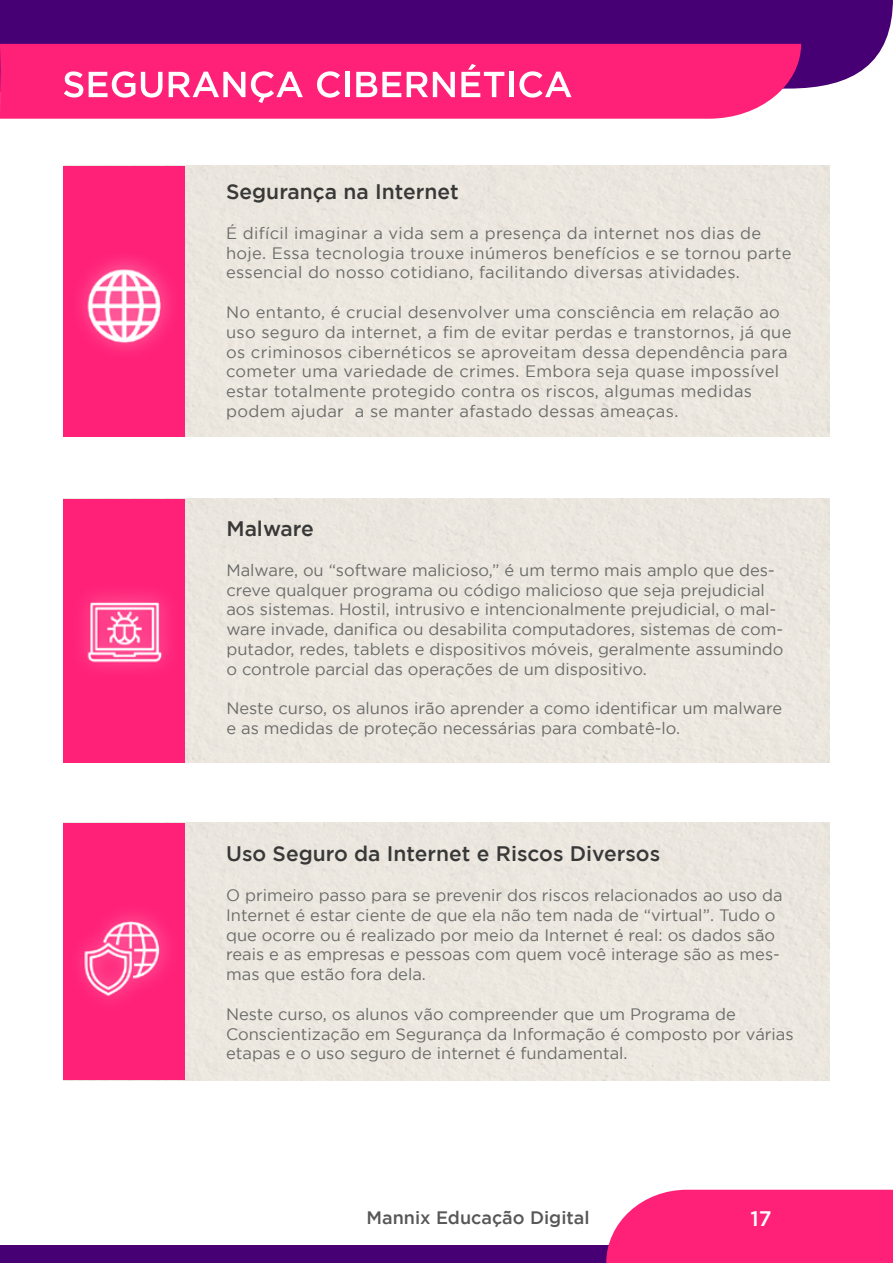
<style>
.page{position:relative;width:893px;height:1263px;background:#fff}
.page>*{position:absolute;margin:0;border:0;box-sizing:border-box;transform-origin:0 0}
.t1{font:500 21px "Gotham";color:#383838}
.t2{font:500 21px "Gotham";color:#fff}
.t3{font:500 18px "Gotham";color:#585758}
.t4{font:16.5px/19.8px "Gotham";color:#6b6b6a}
.t5{font:16.5px/19.8px "Gotham";letter-spacing:.02em;color:#6b6b6a}
</style>
<div class="page">
<div style="left:0;top:1245px;width:749px;height:18px;background:#470073"></div>
<div style="left:606px;top:1190px;width:287px;height:73px;background:#ff2178"></div>
<div style="left:64px;top:166px;width:121px;height:271px;background:#ff2178"></div>
<div style="left:64px;top:823px;width:121px;height:257px;background:#ff2178"></div>
<div style="left:64px;top:499px;width:121px;height:263px;background:#ff2178"></div>
<img style="left:80px;top:259px;width:90px;height:92px">
<img style="left:80px;top:913px;width:88px;height:87px">
<img style="left:83px;top:593px;width:86px;height:76px">
<div style="left:0;top:0;width:893px;height:89px;background:#470073"></div>
<div style="left:0;top:44px;width:801px;height:75px;background:#ff2178"></div>
<svg style="left:64px;top:71px;width:19px;height:27px"></svg>
<svg style="left:89px;top:71px;width:46px;height:27px"></svg>
<svg style="left:141px;top:72px;width:22px;height:26px"></svg>
<svg style="left:169px;top:72px;width:76px;height:25px"></svg>
<svg style="left:251px;top:71px;width:52px;height:32px"></svg>
<svg style="left:317px;top:71px;width:23px;height:27px"></svg>
<hr style="left:345px;top:72px;width:4px;height:25px;background:#fff">
<svg style="left:356px;top:72px;width:45px;height:25px"></svg>
<svg style="left:407px;top:72px;width:48px;height:25px"></svg>
<svg style="left:461px;top:64px;width:43px;height:33px"></svg>
<div style="left:509px;top:72px;width:5px;height:25px;background:#fff"></div>
<svg style="left:519px;top:71px;width:52px;height:27px"></svg>
<p class="t1" style="left:226px;top:180px;width:234px">Segurança na Internet</p>
<p class="t5" style="left:226px;top:223px;width:567px">É difícil imaginar a vida sem a presença da internet nos dias de hoje. Essa tecnologia trouxe inúmeros benefícios e se tornou parte essencial do nosso cotidiano, facilitando diversas atividades.</p>
<p class="t5" style="left:226px;top:302px;width:567px">No entanto, é crucial desenvolver uma consciência em relação ao uso seguro da internet, a fim de evitar perdas e transtornos, já que os criminosos cibernéticos se aproveitam dessa dependência para cometer uma variedade de crimes. Embora seja quase impossível estar totalmente protegido contra os riscos, algumas medidas podem ajudar a se manter afastado dessas ameaças.</p>
<p class="t1" style="left:226px;top:517px;width:89px">Malware</p>
<p class="t4" style="left:226px;top:560px;width:559px">Malware, ou “software malicioso,” é um termo mais amplo que des&shy;creve qualquer programa ou código malicioso que seja prejudicial aos sistemas. Hostil, intrusivo e intencionalmente prejudicial, o mal&shy;ware invade, danifica ou desabilita computadores, sistemas de com&shy;putador, redes, tablets e dispositivos móveis, geralmente assumindo o controle parcial das operações de um dispositivo.</p>
<p class="t4" style="left:226px;top:698px;width:557px">Neste curso, os alunos irão aprender a como identificar um malware e as medidas de proteção necessárias para combatê-lo.</p>
<p class="t1" style="left:226px;top:842px;width:436px">Uso Seguro da Internet e Riscos Diversos</p>
<p class="t4" style="left:226px;top:885px;width:558px">O primeiro passo para se prevenir dos riscos relacionados ao uso da Internet é estar ciente de que ela não tem nada de “virtual”. Tudo o que ocorre ou é realizado por meio da Internet é real: os dados são reais e as empresas e pessoas com quem você interage são as mes&shy;mas que estão fora dela.</p>
<p class="t4" style="left:226px;top:1004px;width:569px">Neste curso, os alunos vão compreender que um Programa de<br>Conscientização em Segurança da Informação é composto por várias etapas e o uso seguro de internet é fundamental.</p>
<p class="t3" style="left:367px;top:1207px;width:225px">Mannix Educação Digital</p>
<p class="t2" style="left:750px;top:1207px;width:23px">17</p>
</div>
